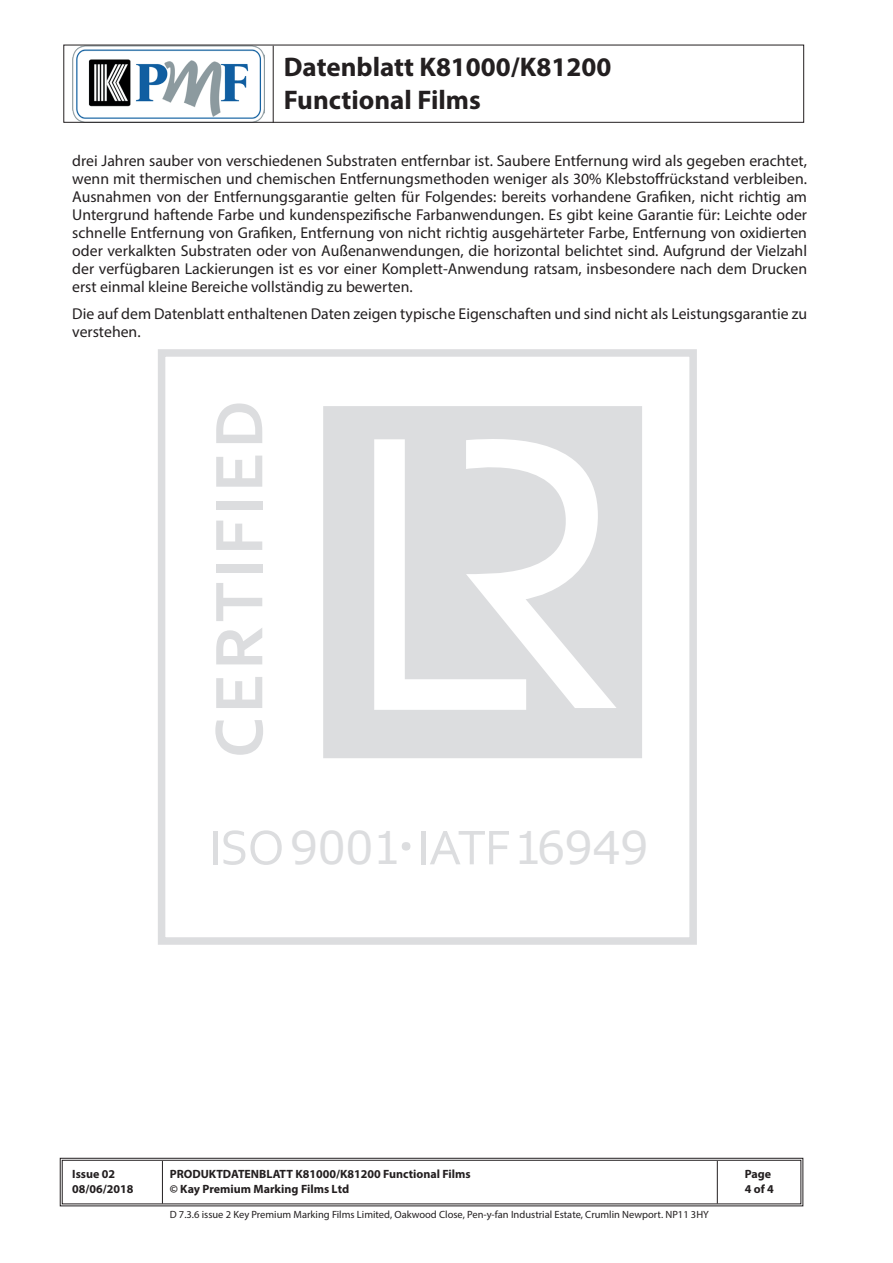
<style>
.page{position:relative;width:893px;height:1263px;background:#fff}
.page>*{position:absolute;margin:0;border:0;box-sizing:border-box;transform-origin:0 0}
.t1{font:700 70.5px "Corbel";letter-spacing:.05em;color:#dcdddf}
.t2{font:45px "Verdana";letter-spacing:-.02em;color:#dcdddf}
.t3{font:700 27px/32.4px "Myriad Pro";color:#231f20}
.t4{font:15.75px/18px "Myriad Pro";color:#231f20;text-align:justify}
.t5{font:700 12px/14.4px "Myriad Pro";color:#231f20}
.t6{font:10.5px "Myriad Pro";color:#231f20}
.s1{font-family:"Corbel";font-size:51px}
.s2{font-family:"Open Sans";font-weight:700;font-size:51px}
</style>
<div class="page">
<div style="left:158px;top:349px;width:539px;height:596px;border:8px solid #dcdddf"></div>
<svg style="left:323px;top:406px;width:319px;height:352px;fill:#dcdddf"></svg>
<img style="left:72px;top:47px;width:192px;height:74px">
<div style="left:63px;top:45px;width:741px;height:78px;border:1px solid #231f20"></div>
<hr style="left:273px;top:46px;width:1px;height:77px;background:#231f20">
<svg style="left:59px;top:1157px;width:745px;height:50px"></svg>
<div style="left:62px;top:1160px;width:739px;height:44px;border:1px solid #231f20"></div>
<hr style="left:162px;top:1161px;width:1px;height:42px;background:#231f20">
<hr style="left:717px;top:1161px;width:1px;height:42px;background:#231f20">
<h3 class="t3" style="left:284px;top:50px;width:329px">Datenblatt K81000/K81200<br>Functional Films</h3>
<p class="t4" style="left:72px;top:152px;width:736px">drei Jahren sauber von verschiedenen Substraten entfernbar ist. Saubere Entfernung wird als gegeben erachtet, wenn mit thermischen und chemischen Entfernungsmethoden weniger als 30% Klebstoffrückstand verbleiben.<br>Ausnahmen von der Entfernungsgarantie gelten für Folgendes: bereits vorhandene Grafiken, nicht richtig am Untergrund haftende Farbe und kundenspezifische Farbanwendungen. Es gibt keine Garantie für: Leichte oder schnelle Entfernung von Grafiken, Entfernung von nicht richtig ausgehärteter Farbe, Entfernung von oxidierten oder verkalkten Substraten oder von Außenanwendungen, die horizontal belichtet sind. Aufgrund der Vielzahl der verfügbaren Lackierungen ist es vor einer Komplett-Anwendung ratsam, insbesondere nach dem Drucken erst einmal kleine Bereiche vollständig zu bewerten.</p>
<p class="t4" style="left:72px;top:304px;width:736px">Die auf dem Datenblatt enthaltenen Daten zeigen typische Eigenschaften und sind nicht als Leistungsgarantie zu verstehen.</p>
<h1 class="t1" style="left:195px;top:758px;width:360px;rotate:-90deg">CERTIFIED</h1>
<h2 class="t2" style="left:209px;top:817px;width:441px"><span class="s1">ISO</span> 9001<span class="s2">·</span><span class="s1">IATF</span> 16949</h2>
<p class="t5" style="left:72px;top:1166px;width:63px">Issue 02<br>08/06/2018</p>
<p class="t5" style="left:170px;top:1166px;width:302px">PRODUKTDATENBLATT K81000/K81200 Functional Films © Kay Premium Marking Films Ltd</p>
<p class="t6" style="left:170px;top:1208px;width:541px">D 7.3.6 issue 2 Key Premium Marking Films Limited, Oakwood Close, Pen-y-fan Industrial Estate, Crumlin Newport. NP11 3HY</p>
<p class="t5" style="left:745px;top:1166px;width:31px">Page<br>4 of 4</p>
</div>
